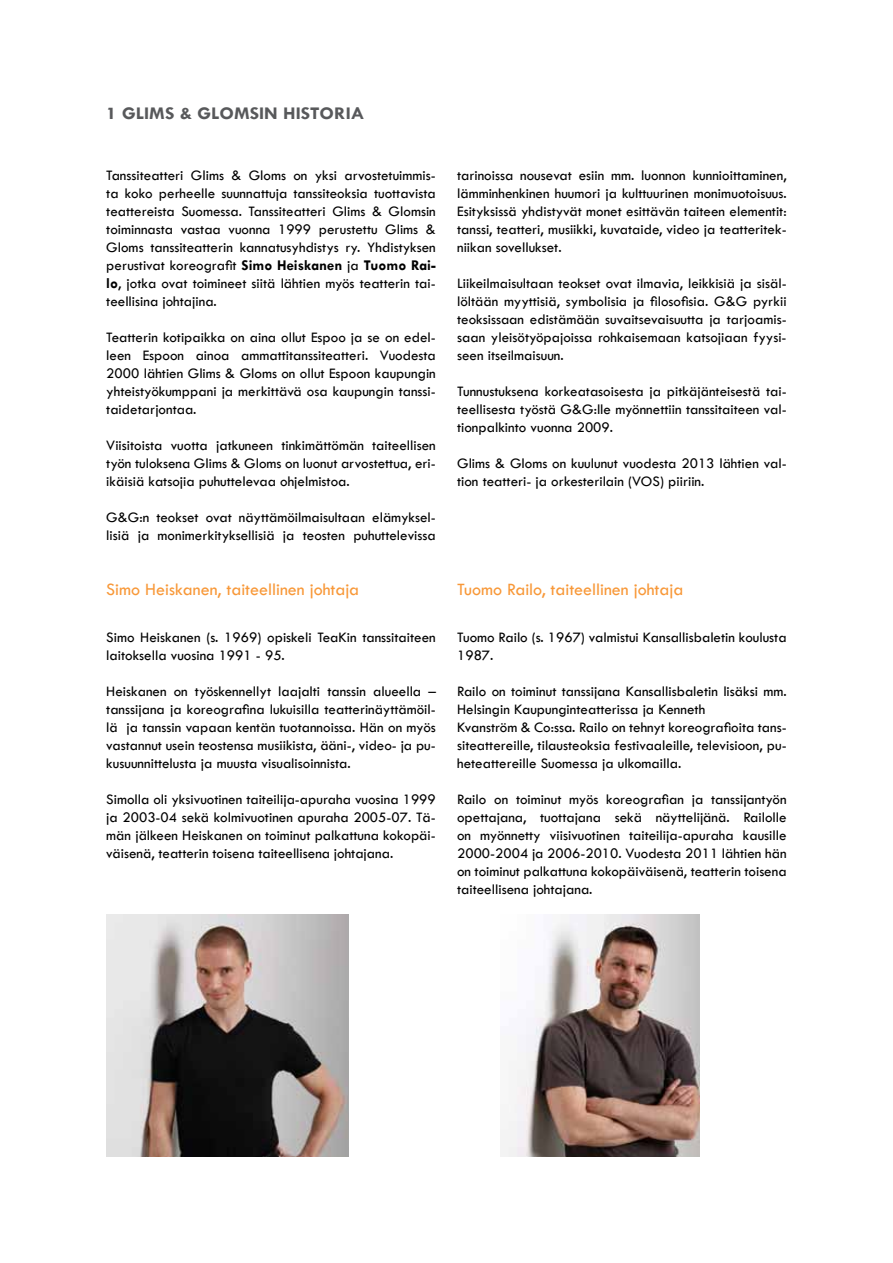
<style>
.page{position:relative;width:893px;height:1263px;background:#fff}
.page>*{position:absolute;margin:0;border:0;box-sizing:border-box;transform-origin:0 0}
.t1{font:18px "Tw Cen";color:#f89838}
.t2{font:700 18px "Tw Cen";color:#58595b;scale:1.1 1}
.t3{font:15px/18px "Tw Cen";color:#000;text-align:justify}
.s1{font-weight:700}
</style>
<div class="page">
<img style="left:106px;top:914px;width:243px;height:243px">
<img style="left:501px;top:914px;width:198px;height:243px">
<p class="t2" style="left:106px;top:102px;width:236px">1 GLIMS &amp; GLOMSIN HISTORIA</p>
<p class="t3" style="left:106px;top:167px;width:331px">Tanssiteatteri Glims &amp; Gloms on yksi arvostetuimmis&shy;ta koko perheelle suunnattuja tanssiteoksia tuottavista teattereista Suomessa. Tanssiteatteri Glims &amp; Glomsin toiminnasta vastaa vuonna 1999 perustettu Glims &amp; Gloms tanssiteatterin kannatusyhdistys ry. Yhdistyksen perustivat koreografit <span class="s1">Simo Heiskanen</span> ja <span class="s1">Tuomo Rai&shy;lo</span>, jotka ovat toimineet siitä lähtien myös teatterin tai&shy;teellisina johtajina.</p>
<p class="t3" style="left:106px;top:329px;width:331px">Teatterin kotipaikka on aina ollut Espoo ja se on edel&shy;leen Espoon ainoa ammattitanssiteatteri. Vuodesta 2000 lähtien Glims &amp; Gloms on ollut Espoon kaupungin yhteistyökumppani ja merkittävä osa kaupungin tanssi&shy;taidetarjontaa.</p>
<p class="t3" style="left:106px;top:437px;width:331px">Viisitoista vuotta jatkuneen tinkimättömän taiteellisen työn tuloksena Glims &amp; Gloms on luonut arvostettua, eri&shy;ikäisiä katsojia puhuttelevaa ohjelmistoa.</p>
<p class="t3" style="left:106px;top:509px;width:331px">G&amp;G:n teokset ovat näyttämöilmaisultaan elämyksel&shy;lisiä ja monimerkityksellisiä ja teosten puhuttelevissa</p>
<p class="t1" style="left:106px;top:579px;width:254px">Simo Heiskanen, taiteellinen johtaja</p>
<p class="t3" style="left:106px;top:628px;width:331px">Simo Heiskanen (s. 1969) opiskeli TeaKin tanssitaiteen laitoksella vuosina 1991 - 95.</p>
<p class="t3" style="left:106px;top:682px;width:331px">Heiskanen on työskennellyt laajalti tanssin alueella – tanssijana ja koreografina lukuisilla teatterinäyttämöil&shy;lä ja tanssin vapaan kentän tuotannoissa. Hän on myös vastannut usein teostensa musiikista, ääni-, video- ja pu&shy;kusuunnittelusta ja muusta visualisoinnista.</p>
<p class="t3" style="left:106px;top:790px;width:331px">Simolla oli yksivuotinen taiteilija-apuraha vuosina 1999 ja 2003-04 sekä kolmivuotinen apuraha 2005-07. Tä&shy;män jälkeen Heiskanen on toiminut palkattuna kokopäi&shy;väisenä, teatterin toisena taiteellisena johtajana.</p>
<p class="t3" style="left:457px;top:167px;width:331px">tarinoissa nousevat esiin mm. luonnon kunnioittaminen, lämminhenkinen huumori ja kulttuurinen monimuotoisuus.<br>Esityksissä yhdistyvät monet esittävän taiteen elementit: tanssi, teatteri, musiikki, kuvataide, video ja teatteritek&shy;niikan sovellukset.</p>
<p class="t3" style="left:457px;top:275px;width:331px">Liikeilmaisultaan teokset ovat ilmavia, leikkisiä ja sisäl&shy;löltään myyttisiä, symbolisia ja filosofisia. G&amp;G pyrkii teoksissaan edistämään suvaitsevaisuutta ja tarjoamis&shy;saan yleisötyöpajoissa rohkaisemaan katsojiaan fyysi&shy;seen itseilmaisuun.</p>
<p class="t3" style="left:457px;top:383px;width:331px">Tunnustuksena korkeatasoisesta ja pitkäjänteisestä tai&shy;teellisesta työstä G&amp;G:lle myönnettiin tanssitaiteen val&shy;tionpalkinto vuonna 2009.</p>
<p class="t3" style="left:457px;top:455px;width:331px">Glims &amp; Gloms on kuulunut vuodesta 2013 lähtien val&shy;tion teatteri- ja orkesterilain (VOS) piiriin.</p>
<p class="t1" style="left:457px;top:579px;width:228px">Tuomo Railo, taiteellinen johtaja</p>
<p class="t3" style="left:457px;top:628px;width:331px">Tuomo Railo (s. 1967) valmistui Kansallisbaletin koulusta<br>1987.</p>
<p class="t3" style="left:457px;top:682px;width:331px;text-align:left">Railo on toiminut tanssijana Kansallisbaletin lisäksi mm.<br>Helsingin Kaupunginteatterissa ja Kenneth<br>Kvanström &amp; Co:ssa. Railo on tehnyt koreografioita tans&shy;siteattereille, tilausteoksia festivaaleille, televisioon, pu&shy;heteattereille Suomessa ja ulkomailla.</p>
<p class="t3" style="left:457px;top:790px;width:331px">Railo on toiminut myös koreografian ja tanssijantyön opettajana, tuottajana sekä näyttelijänä. Railolle on myönnetty viisivuotinen taiteilija-apuraha kausille 2000-2004 ja 2006-2010. Vuodesta 2011 lähtien hän on toiminut palkattuna kokopäiväisenä, teatterin toisena taiteellisena johtajana.</p>
</div>
